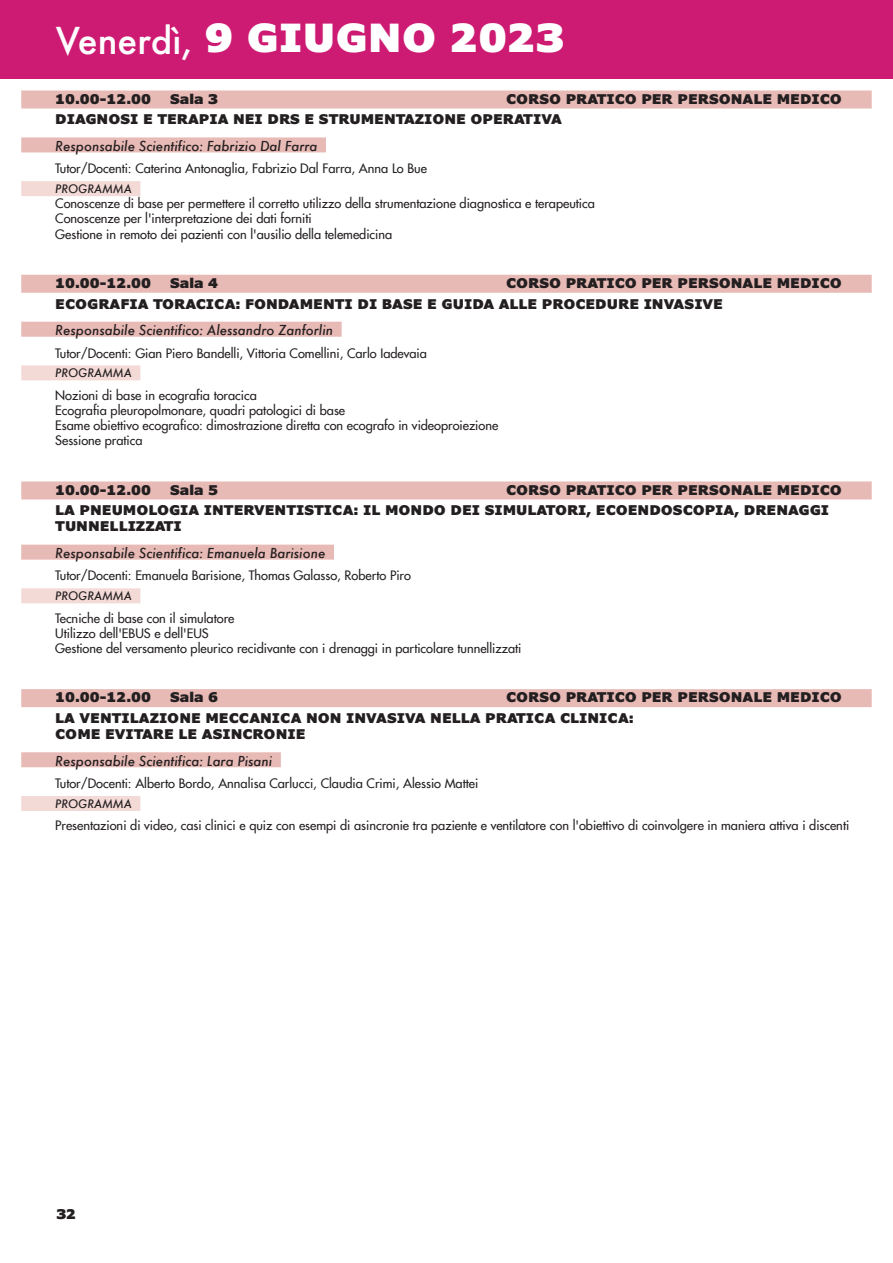
<style>
.page{position:relative;width:893px;height:1263px;background:#fff}
.page>*{position:absolute;margin:0;border:0;box-sizing:border-box;transform-origin:0 0}
.t1{font:900 39px "Verdana Pro";color:#fff}
.MODERATORI_-_Corso_P{font:italic 15px "Futura";color:#231f20}
.TITOLO_SESSIONE{font:900 13.5px/16.2px "Verdana Pro";color:#231f20}
.ora_-_sala_-_CORSO_P{font:900 13.5px "Verdana Pro";color:#231f20}
.Interventi_-_I_Riga{font:12.75px "Futura";color:#231f20}
.Interventi_-_success{font:12.75px "Futura";color:#231f20}
.PROGRAMMA_-_Corso_Pe{font:italic 12.75px "Futura";color:#231f20}
.s1{font-family:"Futura";font-weight:500;font-size:36px}
</style>
<div class="page">
<div style="left:0;top:0;width:893px;height:78px;background:#cd1a72"></div>
<div style="left:21px;top:90px;width:851px;height:18px;background:#e8bab6"></div>
<div style="left:21px;top:137px;width:305px;height:15px;background:#e8bab6"></div>
<div style="left:21px;top:181px;width:119px;height:15px;background:#f3dad6"></div>
<div style="left:21px;top:275px;width:851px;height:18px;background:#e8bab6"></div>
<div style="left:21px;top:322px;width:321px;height:15px;background:#e8bab6"></div>
<div style="left:21px;top:365px;width:119px;height:15px;background:#f3dad6"></div>
<div style="left:21px;top:481px;width:851px;height:18px;background:#e8bab6"></div>
<div style="left:21px;top:545px;width:313px;height:15px;background:#e8bab6"></div>
<div style="left:21px;top:588px;width:119px;height:15px;background:#f3dad6"></div>
<div style="left:21px;top:689px;width:851px;height:18px;background:#e8bab6"></div>
<div style="left:21px;top:752px;width:260px;height:15px;background:#e8bab6"></div>
<div style="left:21px;top:796px;width:119px;height:15px;background:#f3dad6"></div>
<h1 class="t1" style="left:56px;top:11px;width:510px"><span class="s1">Venerdì,</span> 9 GIUGNO 2023</h1>
<p class="ora_-_sala_-_CORSO_P" style="left:55px;top:90px;width:97px">10.00-12.00</p>
<p class="ora_-_sala_-_CORSO_P" style="left:170px;top:90px;width:49px">Sala 3</p>
<p class="ora_-_sala_-_CORSO_P" style="left:506px;top:90px;width:337px">CORSO PRATICO PER PERSONALE MEDICO</p>
<p class="TITOLO_SESSIONE" style="left:55px;top:111px;width:508px">DIAGNOSI E TERAPIA NEI DRS E STRUMENTAZIONE OPERATIVA</p>
<p class="MODERATORI_-_Corso_P" style="left:55px;top:137px;width:264px">Responsabile Scientifico: Fabrizio Dal Farra</p>
<p class="Interventi_-_I_Riga" style="left:55px;top:161px;width:373px">Tutor/Docenti: Caterina Antonaglia, Fabrizio Dal Farra, Anna Lo Bue</p>
<p class="PROGRAMMA_-_Corso_Pe" style="left:55px;top:181px;width:78px">PROGRAMMA</p>
<p class="Interventi_-_success" style="left:55px;top:195px;width:541px">Conoscenze di base per permettere il corretto utilizzo della strumentazione diagnostica e terapeutica</p>
<p class="Interventi_-_success" style="left:55px;top:211px;width:258px">Conoscenze per l'interpretazione dei dati forniti</p>
<p class="Interventi_-_success" style="left:55px;top:226px;width:338px">Gestione in remoto dei pazienti con l'ausilio della telemedicina</p>
<p class="ora_-_sala_-_CORSO_P" style="left:55px;top:274px;width:97px">10.00-12.00</p>
<p class="ora_-_sala_-_CORSO_P" style="left:170px;top:274px;width:49px">Sala 4</p>
<p class="ora_-_sala_-_CORSO_P" style="left:506px;top:274px;width:337px">CORSO PRATICO PER PERSONALE MEDICO</p>
<p class="TITOLO_SESSIONE" style="left:55px;top:295px;width:669px">ECOGRAFIA TORACICA: FONDAMENTI DI BASE E GUIDA ALLE PROCEDURE INVASIVE</p>
<p class="MODERATORI_-_Corso_P" style="left:55px;top:321px;width:279px">Responsabile Scientifico: Alessandro Zanforlin</p>
<p class="Interventi_-_I_Riga" style="left:55px;top:345px;width:373px">Tutor/Docenti: Gian Piero Bandelli, Vittoria Comellini, Carlo Iadevaia</p>
<p class="PROGRAMMA_-_Corso_Pe" style="left:55px;top:365px;width:78px">PROGRAMMA</p>
<p class="Interventi_-_I_Riga" style="left:55px;top:387px;width:203px">Nozioni di base in ecografia toracica</p>
<p class="Interventi_-_success" style="left:55px;top:402px;width:291px">Ecografia pleuropolmonare, quadri patologici di base</p>
<p class="Interventi_-_success" style="left:55px;top:417px;width:445px">Esame obiettivo ecografico: dimostrazione diretta con ecografo in videoproiezione</p>
<p class="Interventi_-_success" style="left:55px;top:433px;width:89px">Sessione pratica</p>
<p class="ora_-_sala_-_CORSO_P" style="left:55px;top:481px;width:97px">10.00-12.00</p>
<p class="ora_-_sala_-_CORSO_P" style="left:170px;top:481px;width:49px">Sala 5</p>
<p class="ora_-_sala_-_CORSO_P" style="left:506px;top:481px;width:337px">CORSO PRATICO PER PERSONALE MEDICO</p>
<p class="TITOLO_SESSIONE" style="left:55px;top:502px;width:775px">LA PNEUMOLOGIA INTERVENTISTICA: IL MONDO DEI SIMULATORI, ECOENDOSCOPIA, DRENAGGI<br>TUNNELLIZZATI</p>
<p class="MODERATORI_-_Corso_P" style="left:55px;top:544px;width:272px">Responsabile Scientifica: Emanuela Barisione</p>
<p class="Interventi_-_I_Riga" style="left:55px;top:568px;width:357px">Tutor/Docenti: Emanuela Barisione, Thomas Galasso, Roberto Piro</p>
<p class="PROGRAMMA_-_Corso_Pe" style="left:55px;top:588px;width:78px">PROGRAMMA</p>
<p class="Interventi_-_I_Riga" style="left:55px;top:610px;width:181px">Tecniche di base con il simulatore</p>
<p class="Interventi_-_success" style="left:55px;top:625px;width:155px">Utilizzo dell'EBUS e dell'EUS</p>
<p class="Interventi_-_success" style="left:55px;top:640px;width:468px">Gestione del versamento pleurico recidivante con i drenaggi in particolare tunnellizzati</p>
<p class="ora_-_sala_-_CORSO_P" style="left:55px;top:688px;width:97px">10.00-12.00</p>
<p class="ora_-_sala_-_CORSO_P" style="left:170px;top:688px;width:49px">Sala 6</p>
<p class="ora_-_sala_-_CORSO_P" style="left:506px;top:688px;width:337px">CORSO PRATICO PER PERSONALE MEDICO</p>
<p class="TITOLO_SESSIONE" style="left:55px;top:710px;width:580px">LA VENTILAZIONE MECCANICA NON INVASIVA NELLA PRATICA CLINICA:<br>COME EVITARE LE ASINCRONIE</p>
<p class="MODERATORI_-_Corso_P" style="left:55px;top:752px;width:219px">Responsabile Scientifica: Lara Pisani</p>
<p class="Interventi_-_I_Riga" style="left:55px;top:775px;width:425px">Tutor/Docenti: Alberto Bordo, Annalisa Carlucci, Claudia Crimi, Alessio Mattei</p>
<p class="PROGRAMMA_-_Corso_Pe" style="left:55px;top:796px;width:78px">PROGRAMMA</p>
<p class="Interventi_-_I_Riga" style="left:55px;top:817px;width:795px">Presentazioni di video, casi clinici e quiz con esempi di asincronie tra paziente e ventilatore con l'obiettivo di coinvolgere in maniera attiva i discenti</p>
<p class="TITOLO_SESSIONE" style="left:56px;top:1206px;width:21px">32</p>
</div>
